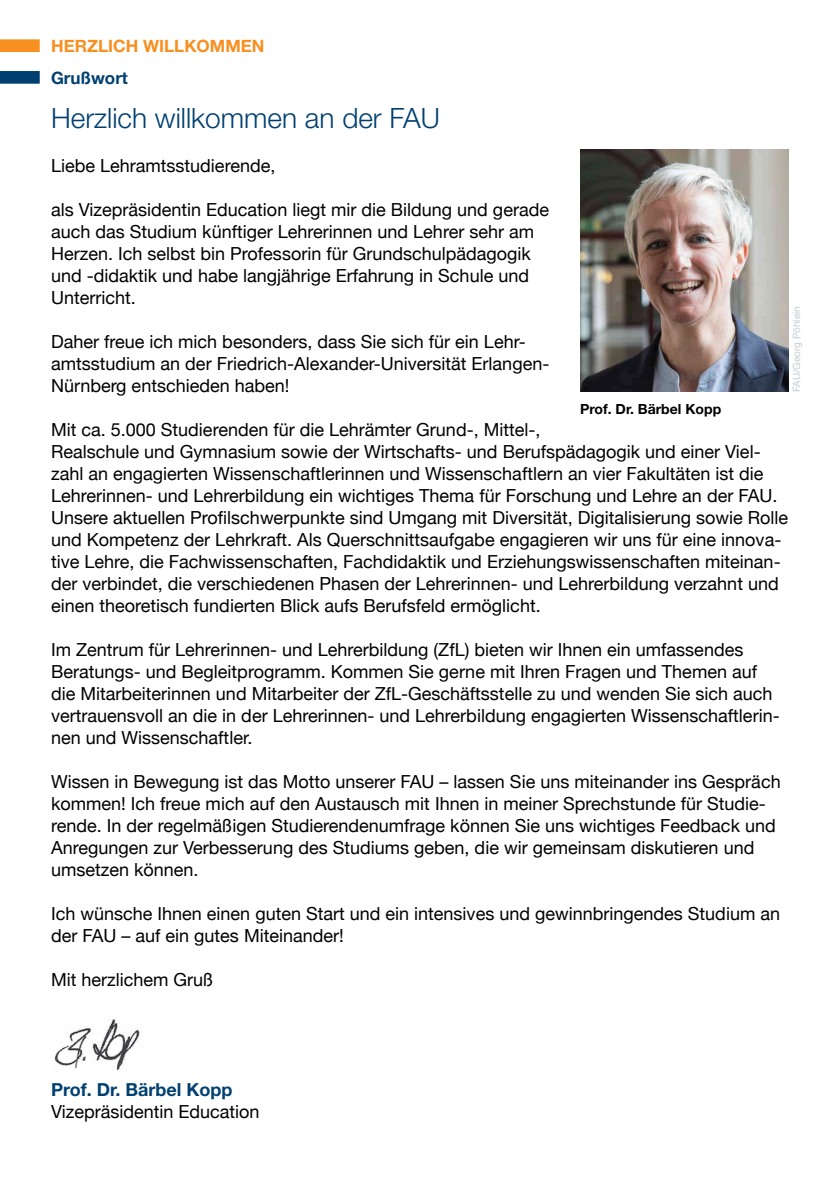
<style>
.page{position:relative;width:840px;height:1191px;background:#fff}
.page>*{position:absolute;margin:0;border:0;box-sizing:border-box;transform-origin:0 0}
.t1{font:300 28px "Helvetica Neue LT";color:#004071}
.t2{font:18px/22px "Helvetica Neue";color:#000}
.t3{font:700 18px "Helvetica Neue LT";color:#004071}
.t4{font:700 17px "Helvetica Neue LT";color:#f79020}
.t5{font:700 17px "Helvetica Neue";color:#004071}
.t6{font:700 14px "Helvetica Neue LT";color:#000}
.t7{font:10px "Helvetica Neue LT";color:#c4cdd3}
</style>
<div class="page">
<svg style="left:0;top:71px;width:40px;height:13px"></svg>
<svg style="left:0;top:39px;width:40px;height:13px"></svg>
<img style="left:54px;top:1019px;width:86px;height:52px">
<img style="left:580px;top:150px;width:208px;height:242px">
<p class="t4" style="left:51px;top:36px;width:215px">HERZLICH WILLKOMMEN</p>
<p class="t5" style="left:51px;top:64px;width:78px">Grußwort</p>
<h1 class="t1" style="left:51px;top:101px;width:390px">Herzlich willkommen an der FAU</h1>
<p class="t2" style="left:51px;top:155px;width:226px">Liebe Lehramtsstudierende,</p>
<p class="t2" style="left:51px;top:199px;width:499px">als Vizepräsidentin Education liegt mir die Bildung und gerade auch das Studium künftiger Lehrerinnen und Lehrer sehr am Herzen. Ich selbst bin Professorin für Grundschulpädagogik und -didaktik und habe langjährige Erfahrung in Schule und Unterricht.</p>
<p class="t2" style="left:51px;top:331px;width:499px">Daher freue ich mich besonders, dass Sie sich für ein Lehr&shy;amtsstudium an der Friedrich-Alexander-Universität Erlangen-<br>Nürnberg entschieden haben!</p>
<p class="t2" style="left:51px;top:419px;width:738px">Mit ca. 5.000 Studierenden für die Lehrämter Grund-, Mittel-,<br>Realschule und Gymnasium sowie der Wirtschafts- und Berufspädagogik und einer Viel&shy;zahl an engagierten Wissenschaftlerinnen und Wissenschaftlern an vier Fakultäten ist die Lehrerinnen- und Lehrerbildung ein wichtiges Thema für Forschung und Lehre an der FAU.<br>Unsere aktuellen Profilschwerpunkte sind Umgang mit Diversität, Digitalisierung sowie Rolle und Kompetenz der Lehrkraft. Als Querschnittsaufgabe engagieren wir uns für eine innova&shy;tive Lehre, die Fachwissenschaften, Fachdidaktik und Erziehungswissenschaften miteinan&shy;der verbindet, die verschiedenen Phasen der Lehrerinnen- und Lehrerbildung verzahnt und einen theoretisch fundierten Blick aufs Berufsfeld ermöglicht.</p>
<p class="t2" style="left:51px;top:639px;width:729px">Im Zentrum für Lehrerinnen- und Lehrerbildung (ZfL) bieten wir Ihnen ein umfassendes Beratungs- und Begleitprogramm. Kommen Sie gerne mit Ihren Fragen und Themen auf die Mitarbeiterinnen und Mitarbeiter der ZfL-Geschäftsstelle zu und wenden Sie sich auch vertrauensvoll an die in der Lehrerinnen- und Lehrerbildung engagierten Wissenschaftlerin&shy;nen und Wissenschaftler.</p>
<p class="t2" style="left:51px;top:771px;width:730px">Wissen in Bewegung ist das Motto unserer FAU – lassen Sie uns miteinander ins Gespräch kommen! Ich freue mich auf den Austausch mit Ihnen in meiner Sprechstunde für Studie&shy;rende. In der regelmäßigen Studierendenumfrage können Sie uns wichtiges Feedback und Anregungen zur Verbesserung des Studiums geben, die wir gemeinsam diskutieren und umsetzen können.</p>
<p class="t2" style="left:51px;top:903px;width:730px">Ich wünsche Ihnen einen guten Start und ein intensives und gewinnbringendes Studium an der FAU – auf ein gutes Miteinander!</p>
<p class="t2" style="left:51px;top:969px;width:164px">Mit herzlichem Gruß</p>
<p class="t7" style="left:790px;top:392px;width:87px;rotate:-90deg">FAU/Georg Pöhlein</p>
<p class="t6" style="left:579px;top:400px;width:143px">Prof. Dr. Bärbel Kopp</p>
<p class="t3" style="left:51px;top:1078px;width:183px">Prof. Dr. Bärbel Kopp</p>
<p class="t2" style="left:51px;top:1101px;width:210px">Vizepräsidentin Education</p>
</div>
